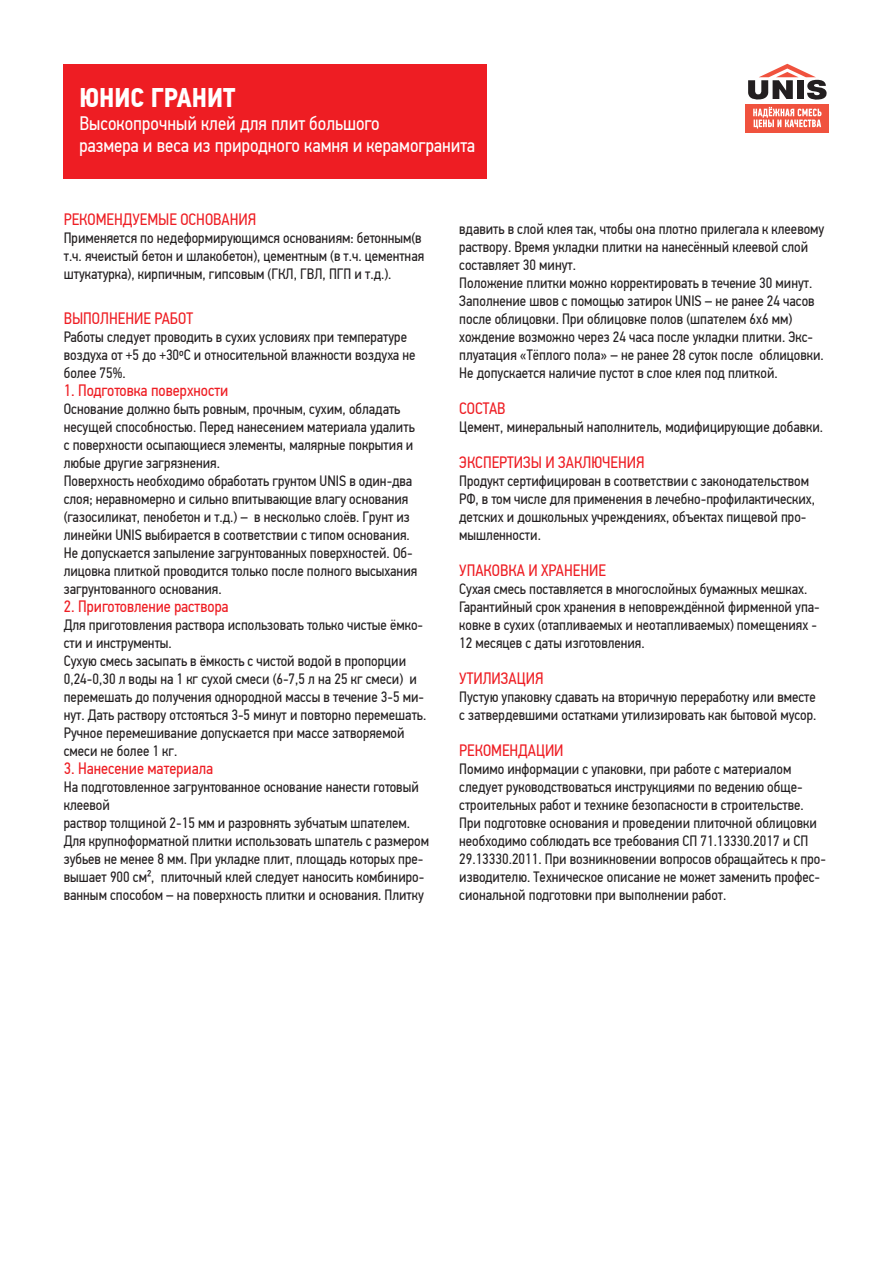
<style>
.page{position:relative;width:893px;height:1263px;background:#fff}
.page>*{position:absolute;margin:0;border:0;box-sizing:border-box;transform-origin:0 0}
.t1{font:700 27px "PF Din Text Cond Pro";color:#fff}
.t2{font:19.5px/22.5px "PF Din Text Cond Pro";color:#fff}
.t3{font:16.5px "PF Din Text Cond Pro";color:#ee1d23}
.t4{font:15px/18px "PF Din Text Cond Pro";color:#231f20}
</style>
<div class="page">
<div style="left:745px;top:104px;width:84px;height:28px;background:#f0523e"></div>
<svg style="left:748px;top:64px;width:79px;height:36px"></svg>
<div style="left:797px;top:80px;width:7px;height:19px;background:#231f20"></div>
<svg style="left:753px;top:107px;width:68px;height:22px"></svg>
<div style="left:64px;top:64px;width:423px;height:115px;background:#ee1d23"></div>
<h1 class="t1" style="left:79px;top:82px;width:158px">ЮНИС ГРАНИТ</h1>
<h2 class="t2" style="left:79px;top:112px;width:397px">Высокопрочный клей для плит большого<br>размера и веса из природного камня и керамогранита</h2>
<p class="t3" style="left:64px;top:210px;width:194px">РЕКОМЕНДУЕМЫЕ ОСНОВАНИЯ</p>
<p class="t4" style="left:64px;top:229px;width:362px">Применяется по недеформирующимся основаниям: бетонным(в т.ч. ячеистый бетон и шлакобетон), цементным (в т.ч. цементная штукатурка), кирпичным, гипсовым (ГКЛ, ГВЛ, ПГП и т.д.).</p>
<p class="t3" style="left:64px;top:309px;width:131px">ВЫПОЛНЕНИЕ РАБОТ</p>
<p class="t4" style="left:64px;top:328px;width:353px">Работы следует проводить в сухих условиях при температуре воздуха от +5 до +30ºС и относительной влажности воздуха не более 75%.</p>
<p class="t3" style="left:64px;top:381px;width:166px">1. Подготовка поверхности</p>
<p class="t4" style="left:64px;top:400px;width:355px">Основание должно быть ровным, прочным, сухим, обладать несущей способностью. Перед нанесением материала удалить с поверхности осыпающиеся элементы, малярные покрытия и любые другие загрязнения.<br>Поверхность необходимо обработать грунтом UNIS в один-два слоя; неравномерно и сильно впитывающие влагу основания (газосиликат, пенобетон и т.д.) – в несколько слоёв. Грунт из линейки UNIS выбирается в соответствии с типом основания.<br>Не допускается запыление загрунтованных поверхностей. Об&shy;лицовка плиткой проводится только после полного высыхания загрунтованного основания.</p>
<p class="t3" style="left:64px;top:597px;width:166px">2. Приготовление раствора</p>
<p class="t4" style="left:64px;top:616px;width:364px">Для приготовления раствора использовать только чистые ёмко&shy;сти и инструменты.<br>Сухую смесь засыпать в ёмкость с чистой водой в пропорции 0,24-0,30 л воды на 1 кг сухой смеси (6-7,5 л на 25 кг смеси) и перемешать до получения однородной массы в течение 3-5 ми&shy;нут. Дать раствору отстояться 3-5 минут и повторно перемешать.<br>Ручное перемешивание допускается при массе затворяемой смеси не более 1 кг.</p>
<p class="t3" style="left:64px;top:759px;width:151px">3. Нанесение материала</p>
<p class="t4" style="left:64px;top:778px;width:367px">На подготовленное загрунтованное основание нанести готовый клеевой<br>раствор толщиной 2-15 мм и разровнять зубчатым шпателем.<br>Для крупноформатной плитки использовать шпатель с размером зубьев не менее 8 мм. При укладке плит, площадь которых пре&shy;вышает 900 см², плиточный клей следует наносить комбиниро&shy;ванным способом – на поверхность плитки и основания. Плитку</p>
<p class="t4" style="left:459px;top:220px;width:367px">вдавить в слой клея так, чтобы она плотно прилегала к клеевому раствору. Время укладки плитки на нанесённый клеевой слой составляет 30 минут.<br>Положение плитки можно корректировать в течение 30 минут.<br>Заполнение швов с помощью затирок UNIS – не ранее 24 часов после облицовки. При облицовке полов (шпателем 6х6 мм) хождение возможно через 24 часа после укладки плитки. Экс&shy;плуатация «Тёплого пола» – не ранее 28 суток после облицовки.<br>Не допускается наличие пустот в слое клея под плиткой.</p>
<p class="t3" style="left:459px;top:399px;width:48px">СОСТАВ</p>
<p class="t4" style="left:459px;top:418px;width:365px">Цемент, минеральный наполнитель, модифицирующие добавки.</p>
<p class="t3" style="left:459px;top:453px;width:187px">ЭКСПЕРТИЗЫ И ЗАКЛЮЧЕНИЯ</p>
<p class="t4" style="left:459px;top:472px;width:357px">Продукт сертифицирован в соответствии с законодательством РФ, в том числе для применения в лечебно-профилактических, детских и дошкольных учреждениях, объектах пищевой про&shy;мышленности.</p>
<p class="t3" style="left:459px;top:561px;width:148px">УПАКОВКА И ХРАНЕНИЕ</p>
<p class="t4" style="left:459px;top:580px;width:362px">Сухая смесь поставляется в многослойных бумажных мешках.<br>Гарантийный срок хранения в неповреждённой фирменной упа&shy;ковке в сухих (отапливаемых и неотапливаемых) помещениях - 12 месяцев с даты изготовления.</p>
<p class="t3" style="left:459px;top:669px;width:86px">УТИЛИЗАЦИЯ</p>
<p class="t4" style="left:459px;top:688px;width:359px">Пустую упаковку сдавать на вторичную переработку или вместе с затвердевшими остатками утилизировать как бытовой мусор.</p>
<p class="t3" style="left:459px;top:741px;width:106px">РЕКОМЕНДАЦИИ</p>
<p class="t4" style="left:459px;top:760px;width:368px">Помимо информации с упаковки, при работе с материалом следует руководствоваться инструкциями по ведению обще&shy;строительных работ и технике безопасности в строительстве.<br>При подготовке основания и проведении плиточной облицовки необходимо соблюдать все требования СП 71.13330.2017 и СП 29.13330.2011. При возникновении вопросов обращайтесь к про&shy;изводителю. Техническое описание не может заменить профес&shy;сиональной подготовки при выполнении работ.</p>
</div>
